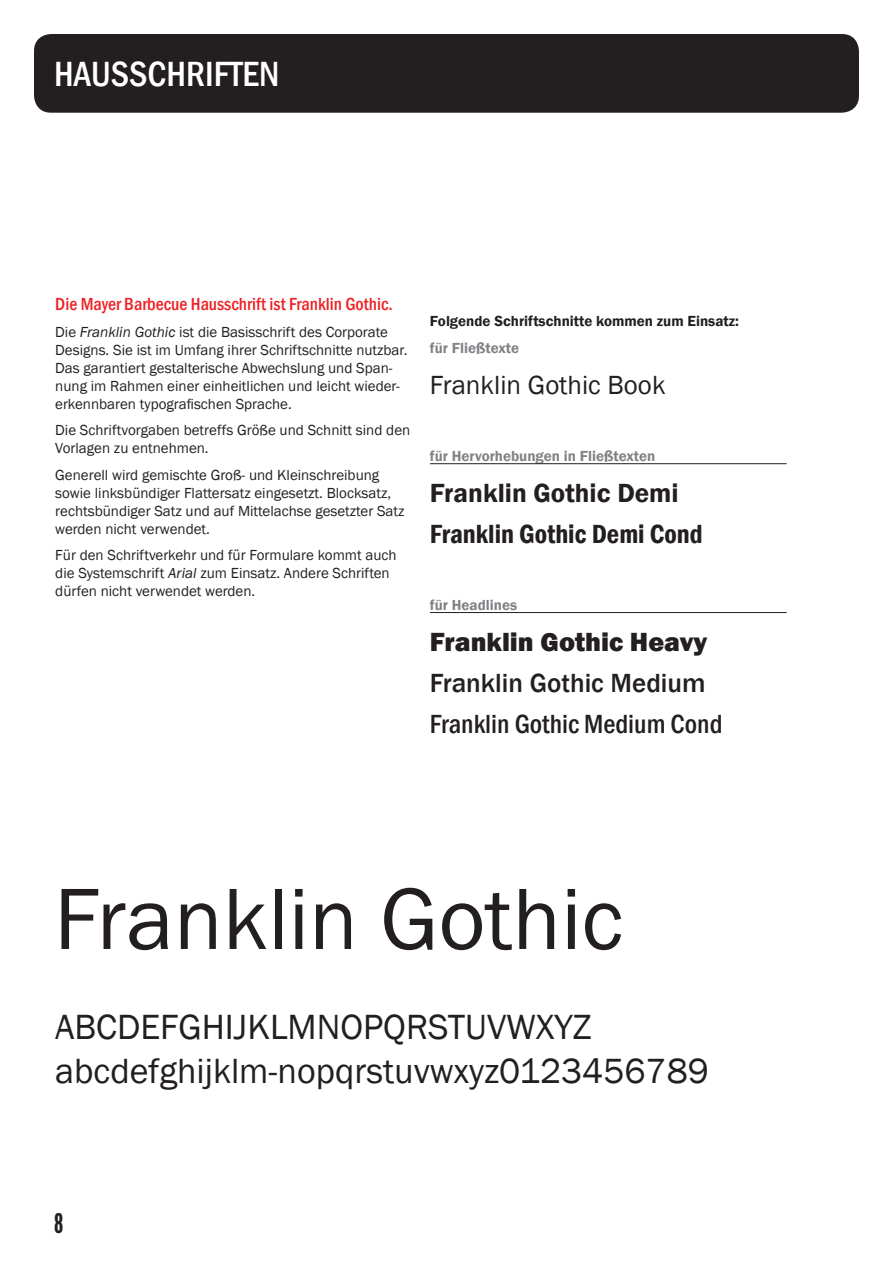
<style>
.page{position:relative;width:893px;height:1263px;background:#fff}
.page>*{position:absolute;margin:0;border:0;box-sizing:border-box;transform-origin:0 0}
.t1{font:90px "Franklin Gothic";color:#231f20}
.t2{font:36px/43.2px "Franklin Gothic";color:#231f20}
.t3{font:500 condensed 36px "Franklin Gothic";color:#fff}
.t4{font:500 condensed 27px "Franklin Gothic";color:#231f20}
.t5{font:600 condensed 27px "Franklin Gothic";color:#231f20}
.t6{font:500 27px "Franklin Gothic";color:#231f20}
.t7{font:800 27px "Franklin Gothic";color:#231f20}
.t8{font:27px "Franklin Gothic";color:#231f20}
.t9{font:600 27px "Franklin Gothic";color:#231f20}
.t10{font:27px "League Gothic";color:#231f20}
.t11{font:500 condensed 18px "Franklin Gothic";color:#ee2124}
.t12{font:15px/18px "Franklin Gothic";color:#231f20}
.t13{font:600 15px "Franklin Gothic";color:#808285}
.t14{font:600 15px "Franklin Gothic";color:#231f20}
.s1{font-style:italic}
</style>
<div class="page">
<div style="left:34px;top:34px;width:825px;height:79px;background:#231f20;border-radius:17px"></div>
<hr style="left:430px;top:463px;width:357px;height:1px;background:#231f20">
<hr style="left:430px;top:612px;width:357px;height:1px;background:#231f20">
<h2 class="t3" style="left:54px;top:50px;width:227px">HAUSSCHRIFTEN</h2>
<p class="t11" style="left:55px;top:292px;width:339px">Die Mayer Barbecue Hausschrift ist Franklin Gothic.</p>
<p class="t12" style="left:55px;top:323px;width:354px">Die <span class="s1">Franklin Gothic</span> ist die Basisschrift des Corporate Designs. Sie ist im Umfang ihrer Schriftschnitte nutzbar.<br>Das garantiert gestalterische Abwechslung und Span&shy;nung im Rahmen einer einheitlichen und leicht wieder&shy;erkennbaren typografischen Sprache.</p>
<p class="t12" style="left:55px;top:422px;width:357px">Die Schriftvorgaben betreffs Größe und Schnitt sind den<br>Vorlagen zu entnehmen.</p>
<p class="t12" style="left:55px;top:466px;width:351px">Generell wird gemischte Groß- und Kleinschreibung sowie linksbündiger Flattersatz eingesetzt. Blocksatz, rechtsbündiger Satz und auf Mittelachse gesetzter Satz werden nicht verwendet.</p>
<p class="t12" style="left:55px;top:547px;width:343px">Für den Schriftverkehr und für Formulare kommt auch die Systemschrift <span class="s1">Arial</span> zum Einsatz. Andere Schriften dürfen nicht verwendet werden.</p>
<p class="t14" style="left:430px;top:312px;width:311px">Folgende Schriftschnitte kommen zum Einsatz:</p>
<p class="t13" style="left:430px;top:338px;width:91px">für Fließtexte</p>
<h3 class="t8" style="left:430px;top:368px;width:237px">Franklin Gothic Book</h3>
<p class="t13" style="left:430px;top:447px;width:227px">für Hervorhebungen in Fließtexten</p>
<h3 class="t9" style="left:430px;top:476px;width:250px">Franklin Gothic Demi</h3>
<h3 class="t5" style="left:430px;top:516px;width:274px">Franklin Gothic Demi Cond</h3>
<p class="t13" style="left:430px;top:596px;width:89px">für Headlines</p>
<h3 class="t7" style="left:430px;top:625px;width:279px">Franklin Gothic Heavy</h3>
<h3 class="t6" style="left:430px;top:666px;width:277px">Franklin Gothic Medium</h3>
<h3 class="t4" style="left:430px;top:706px;width:294px">Franklin Gothic Medium Cond</h3>
<h1 class="t1" style="left:54px;top:863px;width:571px">Franklin Gothic</h1>
<h2 class="t2" style="left:55px;top:1006px;width:655px">ABCDEFGHIJKLMNOPQRSTUVWXYZ abcdefghijklm-nopqrstuvwxyz0123456789</h2>
<h3 class="t10" style="left:54px;top:1207px;width:11px">8</h3>
</div>
